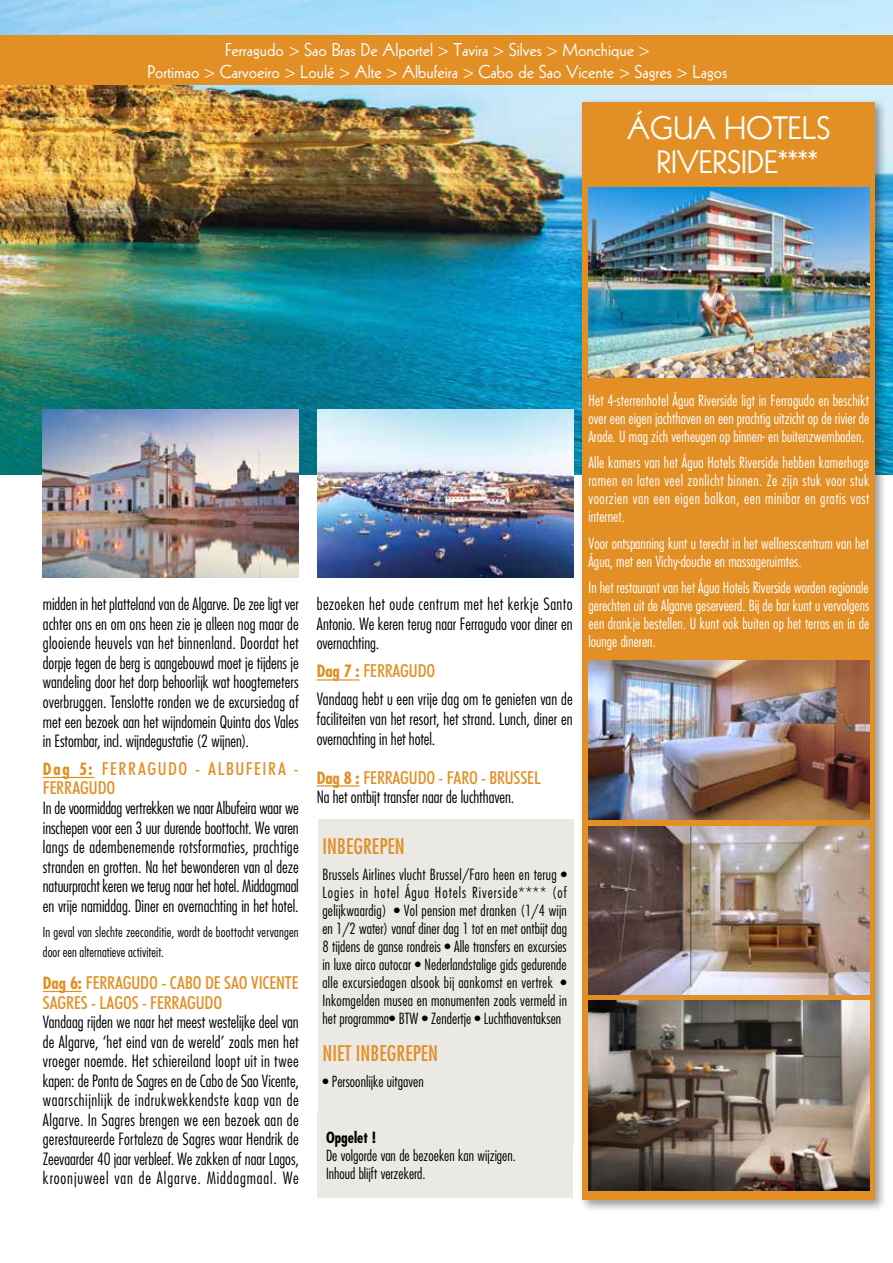
<style>
.page{position:relative;width:893px;height:1263px;background:#fff}
.page>*{position:absolute;margin:0;border:0;box-sizing:border-box;transform-origin:0 0}
.t1{font:31.5px/34.5px "Kabel LT";color:#fff;text-align:center}
.t2{font:condensed 21px "Futura LT";letter-spacing:.005em;color:#e28f26}
.t3{font:18px/21.6px "Kabel LT";color:#fff;text-align:center}
.t4{font:500 condensed 18px/19.5px "Futura BT";letter-spacing:-.005em;color:#e28f26}
.t5{font:500 condensed 18px/19.5px "Futura BT";letter-spacing:.08em;color:#e28f26}
.t6{font:300 condensed 16.5px/19.5px "Futura LT";color:#000;text-align:justify}
.t7{font:300 condensed 15px/18px "Futura LT";letter-spacing:.005em;color:#fff;text-align:justify}
.t8{font:300 condensed 15px/18px "Futura LT";letter-spacing:.005em;color:#000}
.t9{font:700 condensed 15px "Futura";color:#000}
.t10{font:300 condensed 13.5px/19.5px "Futura LT";letter-spacing:.015em;color:#000}
.s1{font-family:"Futura";font-weight:700;font-size:16.5px}
</style>
<div class="page">
<img style="left:0;top:0;width:893px;height:474px">
<div style="left:319px;top:819px;width:255px;height:326px;background:#ebe9e4"></div>
<div style="left:0;top:35px;width:893px;height:50px;background:#e28f26"></div>
<div style="left:578px;top:98px;width:309px;height:1114px;background:#000;opacity:.4"></div>
<div style="left:583px;top:102px;width:292px;height:1098px;background:#e28f26"></div>
<img style="left:588px;top:187px;width:281px;height:191px">
<img style="left:588px;top:827px;width:281px;height:167px">
<img style="left:588px;top:660px;width:281px;height:159px">
<img style="left:588px;top:1001px;width:281px;height:190px">
<img style="left:317px;top:410px;width:256px;height:167px">
<img style="left:42px;top:410px;width:257px;height:167px">
<hr style="left:43px;top:777px;width:51px;height:1px;background:#e28f26">
<hr style="left:43px;top:991px;width:39px;height:1px;background:#e28f26">
<hr style="left:317px;top:679px;width:42px;height:1px;background:#e28f26">
<hr style="left:317px;top:785px;width:42px;height:1px;background:#e28f26">
<div style="left:317px;top:1112px;width:256px;height:86px;background:#ebe9e4"></div>
<p class="t3" style="left:147px;top:39px;width:581px">Ferragudo &gt; Sao Bras De Alportel &gt; Tavira &gt; Silves &gt; Monchique &gt;<br>Portimao &gt; Carvoeiro &gt; Loulé &gt; Alte &gt; Albufeira &gt; Cabo de Sao Vicente &gt; Sagres &gt; Lagos</p>
<h1 class="t1" style="left:627px;top:111px;width:205px">ÁGUA HOTELS<br>RIVERSIDE****</h1>
<p class="t6" style="left:43px;top:595px;width:257px">midden in het platteland van de Algarve. De zee ligt ver achter ons en om ons heen zie je alleen nog maar de glooiende heuvels van het binnenland. Doordat het dorpje tegen de berg is aangebouwd moet je tijdens je wandeling door het dorp behoorlijk wat hoogtemeters overbruggen. Tenslotte ronden we de excursiedag af met een bezoek aan het wijndomein Quinta dos Vales in Estombar, incl. wijndegustatie (2 wijnen).</p>
<p class="t5" style="left:43px;top:759px;width:257px"><span class="s1">Dag 5:</span> FERRAGUDO - ALBUFEIRA -<br>FERRAGUDO</p>
<p class="t6" style="left:43px;top:798px;width:257px">In de voormiddag vertrekken we naar Albufeira waar we inschepen voor een 3 uur durende boottocht. We varen langs de adembenemende rotsformaties, prachtige stranden en grotten. Na het bewonderen van al deze natuurpracht keren we terug naar het hotel. Middagmaal en vrije namiddag. Diner en overnachting in het hotel.</p>
<p class="t10" style="left:43px;top:922px;width:257px">In geval van slechte zeeconditie, wordt de boottocht vervangen door een alternatieve activiteit.</p>
<p class="t4" style="left:43px;top:973px;width:257px"><span class="s1">Dag 6:</span> FERRAGUDO - CABO DE SAO VICENTE<br>SAGRES - LAGOS - FERRAGUDO</p>
<p class="t6" style="left:43px;top:1012px;width:257px">Vandaag rijden we naar het meest westelijke deel van de Algarve, ‘het eind van de wereld’ zoals men het vroeger noemde. Het schiereiland loopt uit in twee kapen: de Ponta de Sagres en de Cabo de Sao Vicente, waarschijnlijk de indrukwekkendste kaap van de Algarve. In Sagres brengen we een bezoek aan de gerestaureerde Fortaleza de Sagres waar Hendrik de Zeevaarder 40 jaar verbleef. We zakken af naar Lagos, kroonjuweel van de Algarve. Middagmaal. We</p>
<p class="t6" style="left:317px;top:595px;width:257px">bezoeken het oude centrum met het kerkje Santo Antonio. We keren terug naar Ferragudo voor diner en overnachting.</p>
<p class="t4" style="left:317px;top:661px;width:120px"><span class="s1">Dag 7 :</span> FERRAGUDO</p>
<p class="t6" style="left:317px;top:690px;width:257px">Vandaag hebt u een vrije dag om te genieten van de faciliteiten van het resort, het strand. Lunch, diner en overnachting in het hotel.</p>
<p class="t4" style="left:317px;top:767px;width:226px"><span class="s1">Dag 8 :</span> FERRAGUDO - FARO - BRUSSEL</p>
<p class="t6" style="left:317px;top:787px;width:199px">Na het ontbijt transfer naar de luchthaven.</p>
<p class="t2" style="left:322px;top:833px;width:84px">INBEGREPEN</p>
<p class="t8" style="left:322px;top:865px;width:246px;text-align:justify">Brussels Airlines vlucht Brussel/Faro heen en terug • Logies in hotel Água Hotels Riverside**** (of gelijkwaardig) • Vol pension met dranken (1/4 wijn en 1/2 water) vanaf diner dag 1 tot en met ontbijt dag 8 tijdens de ganse rondreis • Alle transfers en excursies in luxe airco autocar • Nederlandstalige gids gedurende alle excursiedagen alsook bij aankomst en vertrek • Inkomgelden musea en monumenten zoals vermeld in het programma• BTW • Zendertje • Luchthaventaksen</p>
<p class="t2" style="left:322px;top:1040px;width:117px">NIET INBEGREPEN</p>
<p class="t8" style="left:322px;top:1072px;width:103px">• Persoonlijke uitgaven</p>
<p class="t7" style="left:588px;top:391px;width:282px">Het 4-sterrenhotel Água Riverside ligt in Ferragudo en beschikt over een eigen jachthaven en een prachtig uitzicht op de rivier de Arade. U mag zich verheugen op binnen- en buitenzwembaden.</p>
<p class="t7" style="left:588px;top:453px;width:282px">Alle kamers van het Água Hotels Riverside hebben kamerhoge ramen en laten veel zonlicht binnen. Ze zijn stuk voor stuk voorzien van een eigen balkon, een minibar en gratis vast internet.</p>
<p class="t7" style="left:588px;top:534px;width:282px">Voor ontspanning kunt u terecht in het wellnesscentrum van het<br>Água, met een Vichy-douche en massageruimtes.</p>
<p class="t7" style="left:588px;top:578px;width:282px">In het restaurant van het Água Hotels Riverside worden regionale gerechten uit de Algarve geserveerd. Bij de bar kunt u vervolgens een drankje bestellen. U kunt ook buiten op het terras en in de lounge dineren.</p>
<p class="t9" style="left:326px;top:1128px;width:51px">Opgelet !</p>
<p class="t8" style="left:326px;top:1147px;width:191px">De volgorde van de bezoeken kan wijzigen.<br>Inhoud blijft verzekerd.</p>
</div>
